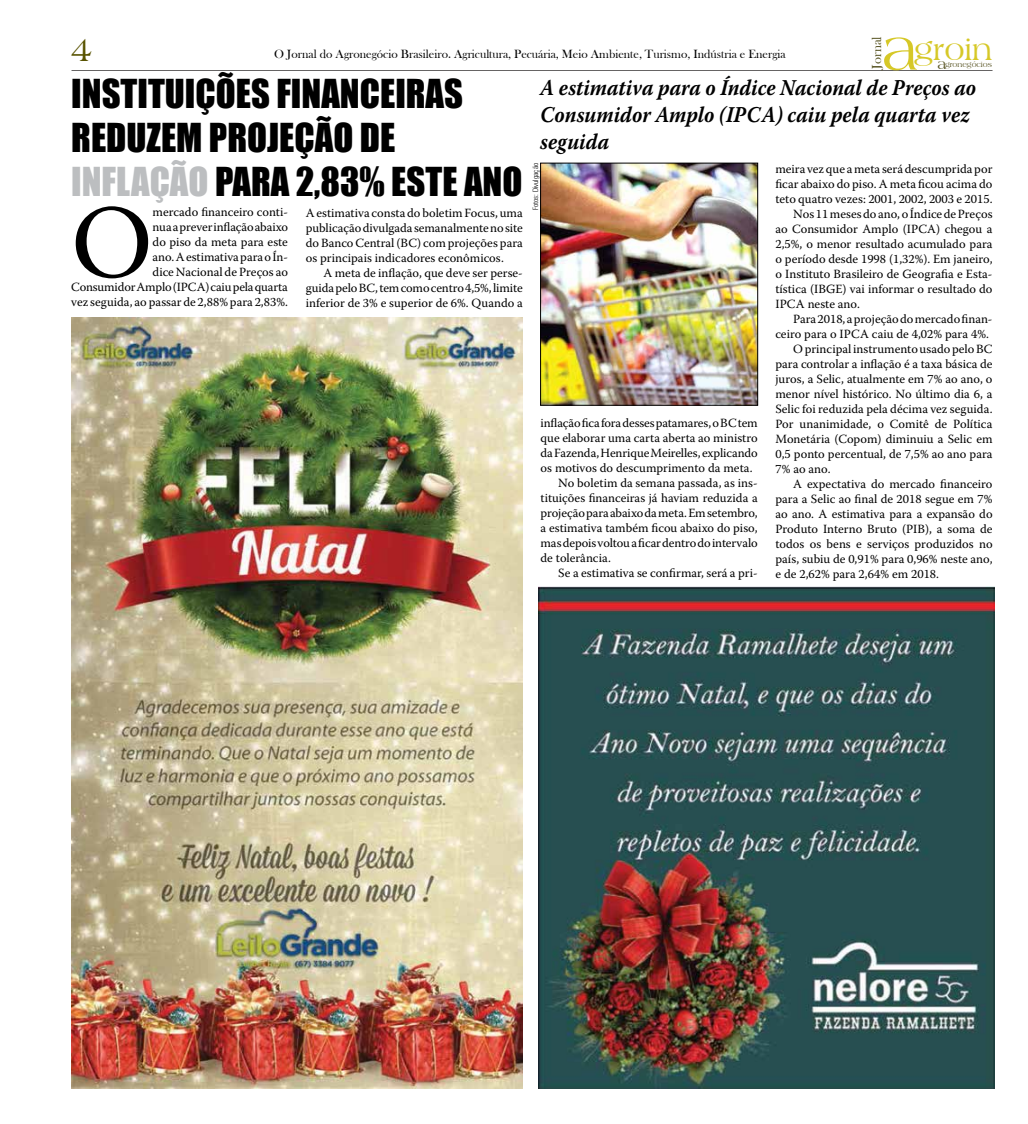
<style>
.page{position:relative;width:1028px;height:1124px;background:#fff}
.page>*{position:absolute;margin:0;border:0;box-sizing:border-box;transform-origin:0 0}
.t1{font:103.5px "Warnock Pro";color:#000}
.t2{font:36.62px/43.9px "Impact";color:#000}
.t3{font:33.75px "Americana BT";color:#585300}
.t4{font:31.25px "Americana BT";color:#d6c827}
.t5{font:italic 700 22.5px/27px "Warnock Pro";color:#000;scale:.9 1}
.t6{font:13.5px "Bask Old Face";color:#585423}
.t7{font:12.5px/15px "Warnock Pro";color:#000;text-align:justify}
.t8{font:12.25px "Bask Old Face";color:#000}
.t9{font:7.62px "Americana BT";color:#585423}
.t10{font:300 condensed 7.5px "Zurich BT";color:#000}
.s1{font-size:60px}
.s2{color:#bcbec0}
.s3{font-size:14.62px}
</style>
<div class="page">
<hr style="left:71px;top:70px;width:921px;height:1px;background:#221f1f">
<img style="left:71px;top:318px;width:452px;height:770px">
<img style="left:538px;top:586px;width:456px;height:502px">
<img style="left:542px;top:165px;width:214px;height:238px">
<div style="left:540px;top:163px;width:218px;height:242px;border:1px solid #000"></div>
<p class="t6" style="left:869px;top:68px;width:34px;rotate:-90deg">Jornal</p>
<h3 class="t4" style="left:881px;top:32px;width:112px"><span class="s1">a</span>groin</h3>
<h3 class="t3" style="left:71px;top:30px;width:23px">4</h3>
<p class="t8" style="left:274px;top:47px;width:513px">O Jornal do Agronegócio Brasileiro. Agricultura, Pecuária, Meio Ambiente, Turismo, Indústria e Energia</p>
<h2 class="t2" style="left:71px;top:70px;width:452px">INSTITUIÇÕES FINANCEIRAS<br>REDUZEM PROJEÇÃO DE<br><span class="s2">INFLAÇÃO</span> PARA 2,83% ESTE ANO</h2>
<h1 class="t1" style="left:71px;top:180px;width:74px">O</h1>
<p class="t9" style="left:937px;top:60px;width:56px"><span class="s3">a</span>gronegócios</p>
<h3 class="t5" style="left:540px;top:74px;width:486px">A estimativa para o Índice Nacional de Preços ao<br>Consumidor Amplo (IPCA) caiu pela quarta vez seguida</h3>
<p class="t10" style="left:531px;top:210px;width:49px;rotate:-90deg">Fotos: Divulgação</p>
<p class="t7" style="left:775px;top:161px;width:219px">meira vez que a meta será descumprida por</p>
<p class="t7" style="left:775px;top:176px;width:219px">ficar abaixo do piso. A meta ficou acima do</p>
<p class="t7" style="left:775px;top:191px;width:219px">teto quatro vezes: 2001, 2002, 2003 e 2015.</p>
<p class="t7" style="left:793px;top:206px;width:201px">Nos 11 meses do ano, o Índice de Preços</p>
<p class="t7" style="left:775px;top:221px;width:219px">ao Consumidor Amplo (IPCA) chegou a</p>
<p class="t7" style="left:775px;top:236px;width:219px">2,5%, o menor resultado acumulado para</p>
<p class="t7" style="left:775px;top:251px;width:219px">o período desde 1998 (1,32%). Em janeiro,</p>
<p class="t7" style="left:775px;top:266px;width:218px">o Instituto Brasileiro de Geografia e Esta-</p>
<p class="t7" style="left:775px;top:281px;width:219px">tística (IB GE) vai informar o resultado do</p>
<p class="t7" style="left:775px;top:296px;width:86px">IPCA neste ano.</p>
<p class="t7" style="left:793px;top:311px;width:201px">Para 2018, a projeção do mercado finan-</p>
<p class="t7" style="left:775px;top:326px;width:215px">ceiro para o IPCA caiu de 4,02% para 4%.</p>
<p class="t7" style="left:793px;top:341px;width:201px">O principal instrumento usado pelo BC</p>
<p class="t7" style="left:775px;top:356px;width:219px">para controlar a inflação é a taxa básica de</p>
<p class="t7" style="left:775px;top:371px;width:219px">juros, a Selic, atualmente em 7% ao ano, o</p>
<p class="t7" style="left:775px;top:386px;width:219px">menor nível histórico. No último dia 6, a</p>
<p class="t7" style="left:775px;top:401px;width:219px">Selic foi reduzida pela décima vez seguida.</p>
<p class="t7" style="left:775px;top:416px;width:218px">Por unanimidade, o Comitê de Política</p>
<p class="t7" style="left:775px;top:431px;width:219px">Monetária (Copom) diminuiu a Selic em</p>
<p class="t7" style="left:775px;top:446px;width:219px">0,5 ponto percentual, de 7,5% ao ano para</p>
<p class="t7" style="left:775px;top:461px;width:57px">7% ao ano.</p>
<p class="t7" style="left:793px;top:476px;width:201px">A expectativa do mercado financeiro</p>
<p class="t7" style="left:775px;top:491px;width:219px">para a Selic ao final de 2018 segue em 7%</p>
<p class="t7" style="left:775px;top:506px;width:219px">ao ano. A estimativa para a expansão do</p>
<p class="t7" style="left:775px;top:521px;width:219px">Produto Interno Bruto (PIB), a soma de</p>
<p class="t7" style="left:775px;top:536px;width:219px">todos os bens e serviços produzidos no</p>
<p class="t7" style="left:775px;top:551px;width:219px">país, subiu de 0,91% para 0,96% neste ano,</p>
<p class="t7" style="left:775px;top:566px;width:165px">e de 2,62% para 2,64% em 2018.</p>
<p class="t7" style="left:71px;top:204px;width:218px;text-align:right">mercado financeiro conti-<br>nua a prever inflação abaixo<br>do piso da meta para este<br>ano. A estimativa para o Ín-<br>dice Nacional de Preços ao<br>Consumidor Amplo (IPCA) caiu pela quarta vez seguida, ao passar de 2,88% para 2,83%.</p>
<p class="t7" style="left:306px;top:205px;width:219px">A estimativa consta do boletim Focus, uma publicação divulgada semanalmente no site do Banco Central (BC) com projeções para os principais indicadores econômicos.</p>
<p class="t7" style="left:306px;top:265px;width:219px;text-indent:18px">A meta de inflação, que deve ser perse&shy;guida pelo BC, tem como centro 4,5%, limite inferior de 3% e superior de 6%. Quando a</p>
<p class="t7" style="left:540px;top:415px;width:219px">inflação fica fora desses patamares, o BC tem</p>
<p class="t7" style="left:540px;top:430px;width:219px">que elaborar uma carta aberta ao ministro</p>
<p class="t7" style="left:540px;top:445px;width:219px">da Fazenda, Henrique Meirelles, explicando</p>
<p class="t7" style="left:540px;top:460px;width:214px">os motivos do descumprimento da meta.</p>
<p class="t7" style="left:558px;top:475px;width:201px">No boletim da semana passada, as ins-</p>
<p class="t7" style="left:540px;top:490px;width:219px">tituições financeiras já haviam reduzida a</p>
<p class="t7" style="left:540px;top:505px;width:219px">projeção para abaixo da meta. Em setembro,</p>
<p class="t7" style="left:540px;top:520px;width:219px">a estimativa também ficou abaixo do piso,</p>
<p class="t7" style="left:540px;top:535px;width:219px">mas depois voltou a ficar dentro do intervalo</p>
<p class="t7" style="left:540px;top:550px;width:72px">de tolerância.</p>
<p class="t7" style="left:558px;top:565px;width:201px">Se a estimativa se confirmar, será a pri-</p>
</div>
